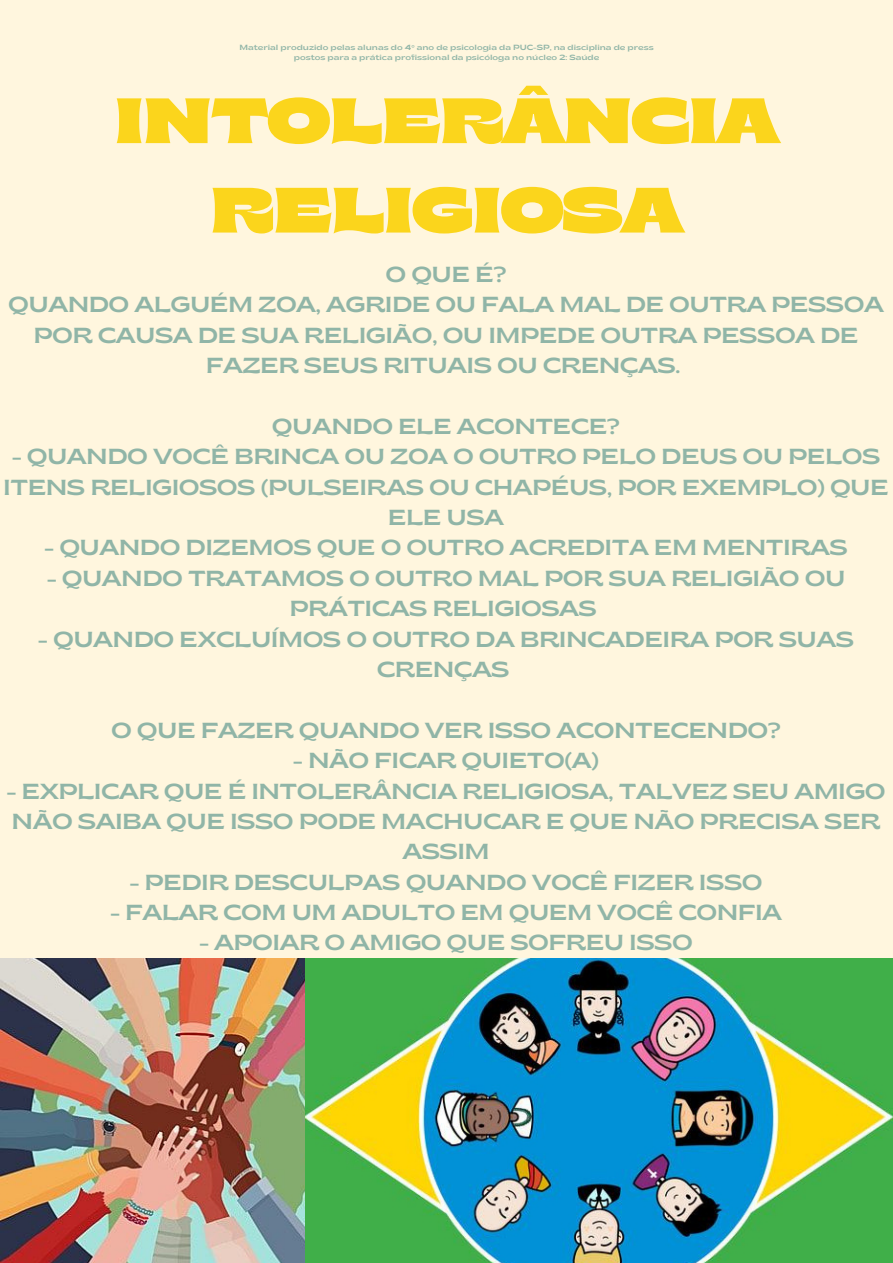
<style>
.page{position:relative;width:893px;height:1263px;background:#fff6de}
.page>*{position:absolute;margin:0;border:0;box-sizing:border-box;transform-origin:0 0}
.t1{font:900 semi-expanded 63.9px/89.4px "Brice";letter-spacing:-.025em;color:#fbd51c;text-align:center}
.t2{font:semi-expanded 21.75px/30.4px "Brice";letter-spacing:-.025em;color:#90b5a7;text-align:center}
.t3{font:semi-expanded 7.5px "Brice";color:#90b5a7}
</style>
<div class="page">
<img style="left:0;top:958px;width:893px;height:305px">
<p class="t3" style="left:239px;top:44px;width:416px">Material produzido pelas alunas do 4º ano de psicologia da PUC-SP, na disciplina de press</p>
<p class="t3" style="left:294px;top:54px;width:307px">postos para a prática profissional da psicóloga no núcleo 2: Saúde</p>
<p class="t1" style="left:114px;top:82px;width:667px">INTOLERÂNCIA<br>RELIGIOSA</p>
<p class="t2" style="left:385px;top:261px;width:122px">O QUE É?</p>
<p class="t2" style="left:8px;top:292px;width:877px">QUANDO ALGUÉM ZOA, AGRIDE OU FALA MAL DE OUTRA PESSOA<br>POR CAUSA DE SUA RELIGIÃO, OU IMPEDE OUTRA PESSOA DE<br>FAZER SEUS RITUAIS OU CRENÇAS.</p>
<p class="t2" style="left:272px;top:413px;width:350px">QUANDO ELE ACONTECE?</p>
<p class="t2" style="left:3px;top:444px;width:887px">- QUANDO VOCÊ BRINCA OU ZOA O OUTRO PELO DEUS OU PELOS<br>ITENS RELIGIOSOS (PULSEIRAS OU CHAPÉUS, POR EXEMPLO) QUE<br>ELE USA</p>
<p class="t2" style="left:44px;top:535px;width:805px">- QUANDO DIZEMOS QUE O OUTRO ACREDITA EM MENTIRAS</p>
<p class="t2" style="left:47px;top:565px;width:800px">- QUANDO TRATAMOS O OUTRO MAL POR SUA RELIGIÃO OU<br>PRÁTICAS RELIGIOSAS</p>
<p class="t2" style="left:38px;top:626px;width:817px">- QUANDO EXCLUÍMOS O OUTRO DA BRINCADEIRA POR SUAS<br>CRENÇAS</p>
<p class="t2" style="left:111px;top:717px;width:671px">O QUE FAZER QUANDO VER ISSO ACONTECENDO?</p>
<p class="t2" style="left:293px;top:747px;width:308px">- NÃO FICAR QUIETO(A)</p>
<p class="t2" style="left:6px;top:778px;width:880px">- EXPLICAR QUE É INTOLERÂNCIA RELIGIOSA, TALVEZ SEU AMIGO<br>NÃO SAIBA QUE ISSO PODE MACHUCAR E QUE NÃO PRECISA SER<br>ASSIM</p>
<p class="t2" style="left:129px;top:869px;width:634px">- PEDIR DESCULPAS QUANDO VOCÊ FIZER ISSO</p>
<p class="t2" style="left:110px;top:899px;width:673px">- FALAR COM UM ADULTO EM QUEM VOCÊ CONFIA</p>
<p class="t2" style="left:199px;top:930px;width:495px">- APOIAR O AMIGO QUE SOFREU ISSO</p>
</div>
